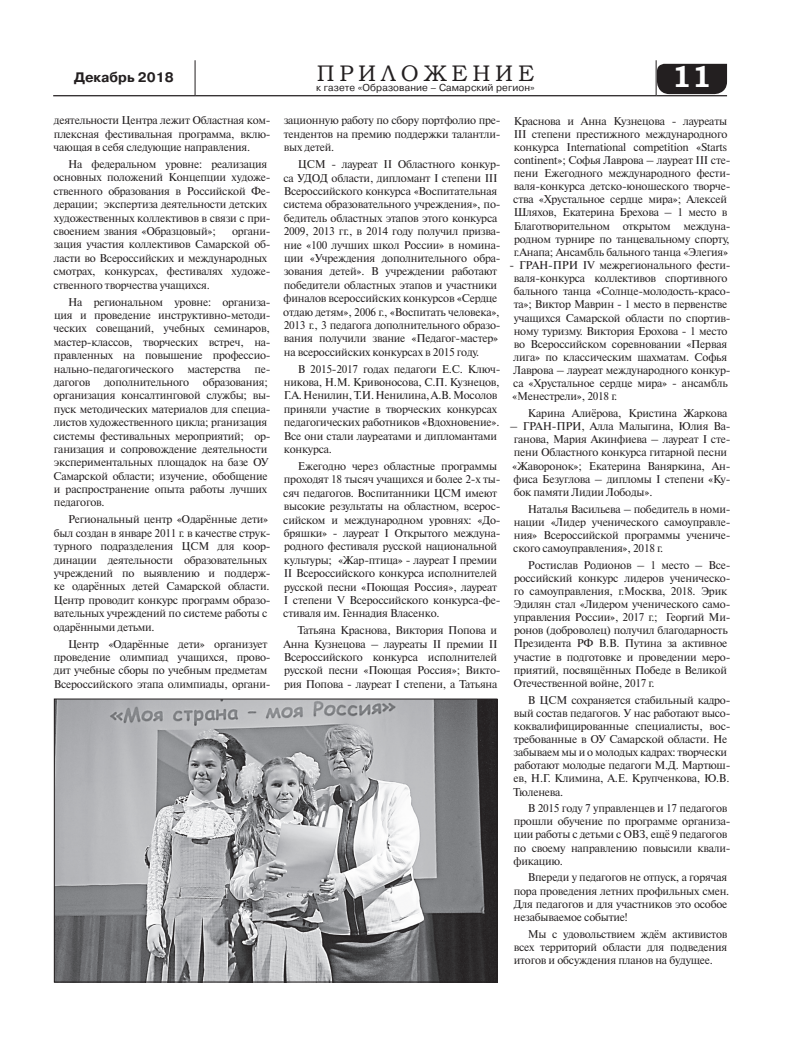
<style>
.page{position:relative;width:798px;height:1053px;background:#fff}
.page>*{position:absolute;margin:0;border:0;box-sizing:border-box;transform-origin:0 0}
.t1{font:700 30px "Bookman Old Style";color:#fff}
.t2{font:22.5px "Bookman Old Style";letter-spacing:.21em;color:#231f20}
.t3{font:700 13.75px "Pragmatica C";color:#231f20}
.t4{font:11.25px/13.4px "Newton C";letter-spacing:-.02em;color:#231f20}
.t5{font:10px "Pragmatica C";letter-spacing:.01em;color:#231f20}
</style>
<div class="page">
<div style="left:656px;top:64px;width:70px;height:30px;background:#231f20"></div>
<hr style="left:53px;top:95px;width:142px;height:1px;background:#231f20">
<hr style="left:195px;top:95px;width:461px;height:1px;background:#231f20">
<hr style="left:656px;top:95px;width:70px;height:1px;background:#231f20">
<hr style="left:195px;top:60px;width:1px;height:35px;background:#231f20">
<hr style="left:655px;top:60px;width:1px;height:35px;background:#231f20">
<img style="left:56px;top:700px;width:439px;height:280px">
<div style="left:54px;top:698px;width:443px;height:284px;border:1px solid #231f20"></div>
<p class="t3" style="left:74px;top:69px;width:101px">Декабрь 2018</p>
<h2 class="t2" style="left:317px;top:59px;width:219px">ПРИЛОЖЕНИЕ</h2>
<p class="t5" style="left:316px;top:82px;width:220px">к газете «Образование – Самарский регион»</p>
<h1 class="t1" style="left:671px;top:55px;width:41px">11</h1>
<p class="t4" style="left:54px;top:114px;width:218px;text-align:justify">деятельности Центра лежит Областная ком&shy;плексная фестивальная программа, вклю&shy;чающая в себя следующие направления.</p>
<p class="t4" style="left:53px;top:157px;width:219px;text-indent:15px">На федеральном уровне: реализация основных положений Концепции художе&shy;ственного образования в Российской Фе&shy;дерации; экспертиза деятельности детских художественных коллективов в связи с при&shy;своением звания «Образцовый»;</p>
<p class="t4" style="left:53px;top:224px;width:219px;text-indent:178px">органи&shy;зация участия коллективов Самарской об&shy;ласти во Всероссийских и международных смотрах, конкурсах, фестивалях художе&shy;ственного творчества учащихся.</p>
<p class="t4" style="left:53px;top:295px;width:219px;text-indent:15px">На региональном уровне: организа&shy;ция и проведение инструктивно-методи&shy;ческих совещаний, учебных семинаров, мастер-классов, творческих встреч, на&shy;правленных на повышение профессио&shy;нально-педагогического мастерства пе&shy;дагогов дополнительного образования; организация консалтинговой службы; вы&shy;пуск методических материалов для специа&shy;листов художественного цикла; рганизация системы фестивальных мероприятий; ор&shy;ганизация и сопровождение деятельности экспериментальных площадок на базе ОУ Самарской области; изучение, обобщение и распространение опыта работы лучших педагогов.</p>
<p class="t4" style="left:53px;top:513px;width:219px;text-indent:15px">Региональный центр «Одарённые дети» был создан в январе 2011 г. в качестве струк&shy;турного подразделения ЦСМ для коор&shy;динации деятельности образовательных учреждений по выявлению и поддерж&shy;ке одарённых детей Самарской области.<br>Центр проводит конкурс программ образо&shy;вательных учреждений по системе работы с одарёнными детьми.</p>
<p class="t4" style="left:54px;top:637px;width:218px;text-indent:14px">Центр «Одарённые дети» организует проведение олимпиад учащихся, прово&shy;дит учебные сборы по учебным предметам Всероссийского этапа олимпиады, органи-</p>
<p class="t4" style="left:283px;top:114px;width:218px;text-align:justify">зационную работу по сбору портфолио пре&shy;тендентов на премию поддержки талантли&shy;вых детей.</p>
<p class="t4" style="left:283px;top:158px;width:219px;text-indent:15px">ЦСМ - лауреат II Областного конкур&shy;са УДОД области, дипломант I степени III Всероссийского конкурса «Воспитательная система образовательного учреждения», по&shy;бедитель областных этапов этого конкурса 2009, 2013 гг., в 2014 году получил призва&shy;ние «100 лучших школ России» в номина&shy;ции «Учреждения дополнительного обра&shy;зования детей». В учреждении работают победители областных этапов и участники финалов всероссийских конкурсов «Сердце отдаю детям», 2006 г., «Воспитать человека», 2013 г., 3 педагога дополнительного образо&shy;вания получили звание «Педагог-мастер» на всероссийских конкурсах в 2015 году.</p>
<p class="t4" style="left:283px;top:362px;width:218px;text-indent:14px">В 2015-2017 годах педагоги Е.С. Ключ&shy;никова, Н.М. Кривоносова, С.П. Кузнецов, Г.А. Ненилин, Т.И. Ненилина, А.В. Мосолов приняли участие в творческих конкурсах педагогических работников «Вдохновение».<br>Все они стали лауреатами и дипломантами конкурса.</p>
<p class="t4" style="left:283px;top:459px;width:219px;text-indent:15px">Ежегодно через областные программы проходят 18 тысяч учащихся и более 2-х ты&shy;сяч педагогов. Воспитанники ЦСМ имеют высокие результаты на областном, всерос&shy;сийском и международном уровнях: «До&shy;бряшки» - лауреат I Открытого междуна&shy;родного фестиваля русской национальной культуры; «Жар-птица» - лауреат I премии II Всероссийского конкурса исполнителей русской песни «Поющая Россия», лауреат I степени V Всероссийского конкурса-фе&shy;стиваля им. Геннадия Власенко.</p>
<p class="t4" style="left:283px;top:623px;width:219px;text-indent:14px">Татьяна Краснова, Виктория Попова и Анна Кузнецова – лауреаты II премии II Всероссийского конкурса исполнителей русской песни «Поющая Россия»; Викто&shy;рия Попова - лауреат I степени, а Татьяна</p>
<p class="t4" style="left:513px;top:114px;width:219px">Краснова и Анна Кузнецова - лауреаты III степени престижного международного конкурса International competition «Starts continent»; Софья Лаврова – лауреат III сте&shy;пени Ежегодного международного фести&shy;валя-конкурса детско-юношеского творче&shy;ства «Хрустальное сердце мира»; Алексей Шляхов, Екатерина Брехова – 1 место в Благотворительном открытом междуна&shy;родном турнире по танцевальному спорту, г.Анапа; Ансамбль бального танца «Элегия»</p>
<p class="t4" style="left:509px;top:258px;width:222px">- ГРАН-ПРИ IV межрегионального фести&shy;валя-конкурса коллективов спортивного бального танца «Солнце-молодость-красо&shy;та»; Виктор Маврин - 1 место в первенстве учащихся Самарской области по спортив&shy;ному туризму. Виктория Ерохова - 1 место во Всероссийском соревновании «Первая лига» по классическим шахматам. Софья Лаврова – лауреат международного конкур&shy;са «Хрустальное сердце мира» - ансамбль «Менестрели», 2018 г.</p>
<p class="t4" style="left:527px;top:406px;width:201px">Карина Алиёрова, Кристина Жаркова</p>
<p class="t4" style="left:509px;top:420px;width:222px">– ГРАН-ПРИ, Алла Малыгина, Юлия Ва&shy;ганова, Мария Акинфиева – лауреат I сте&shy;пени Областного конкурса гитарной песни «Жаворонок»; Екатерина Ваняркина, Ан&shy;фиса Безуглова – дипломы I степени «Ку&shy;бок памяти Лидии Лободы».</p>
<p class="t4" style="left:513px;top:502px;width:219px;text-align:justify;text-indent:15px">Наталья Васильева – победитель в номи&shy;нации «Лидер ученического самоуправле&shy;ния» Всероссийской программы учениче&shy;ского самоуправления», 2018 г.</p>
<p class="t4" style="left:513px;top:558px;width:218px;text-indent:14px">Ростислав Родионов – 1 место – Все&shy;российский конкурс лидеров ученическо&shy;го самоуправления, г.Москва, 2018. Эрик Эдилян стал «Лидером ученического само&shy;управления России», 2017 г.; Георгий Ми&shy;ронов (доброволец) получил благодарность Президента РФ В.В. Путина за активное участие в подготовке и проведении меро&shy;приятий, посвящённых Победе в Великой Отечественной войне, 2017 г.</p>
<p class="t4" style="left:513px;top:693px;width:219px;text-indent:15px">В ЦСМ сохраняется стабильный кадро&shy;вый состав педагогов. У нас работают высо&shy;коквалифицированные специалисты, вос&shy;требованные в ОУ Самарской области. Не забываем мы и о молодых кадрах: творчески работают молодые педагоги М.Д. Мартюш&shy;ев, Н.Г. Климина, А.Е. Крупченкова, Ю.В.<br>Тюленева.</p>
<p class="t4" style="left:513px;top:801px;width:218px;text-indent:14px">В 2015 году 7 управленцев и 17 педагогов прошли обучение по программе организа&shy;ции работы с детьми с ОВЗ, ещё 9 педагогов по своему направлению повысили квали&shy;фикацию.</p>
<p class="t4" style="left:513px;top:871px;width:217px;text-indent:14px">Впереди у педагогов не отпуск, а горячая пора проведения летних профильных смен.<br>Для педагогов и для участников это особое незабываемое событие!</p>
<p class="t4" style="left:513px;top:927px;width:215px;text-align:justify;text-indent:14px">Мы с удовольствием ждём активистов всех территорий области для подведения итогов и обсуждения планов на будущее.</p>
</div>
